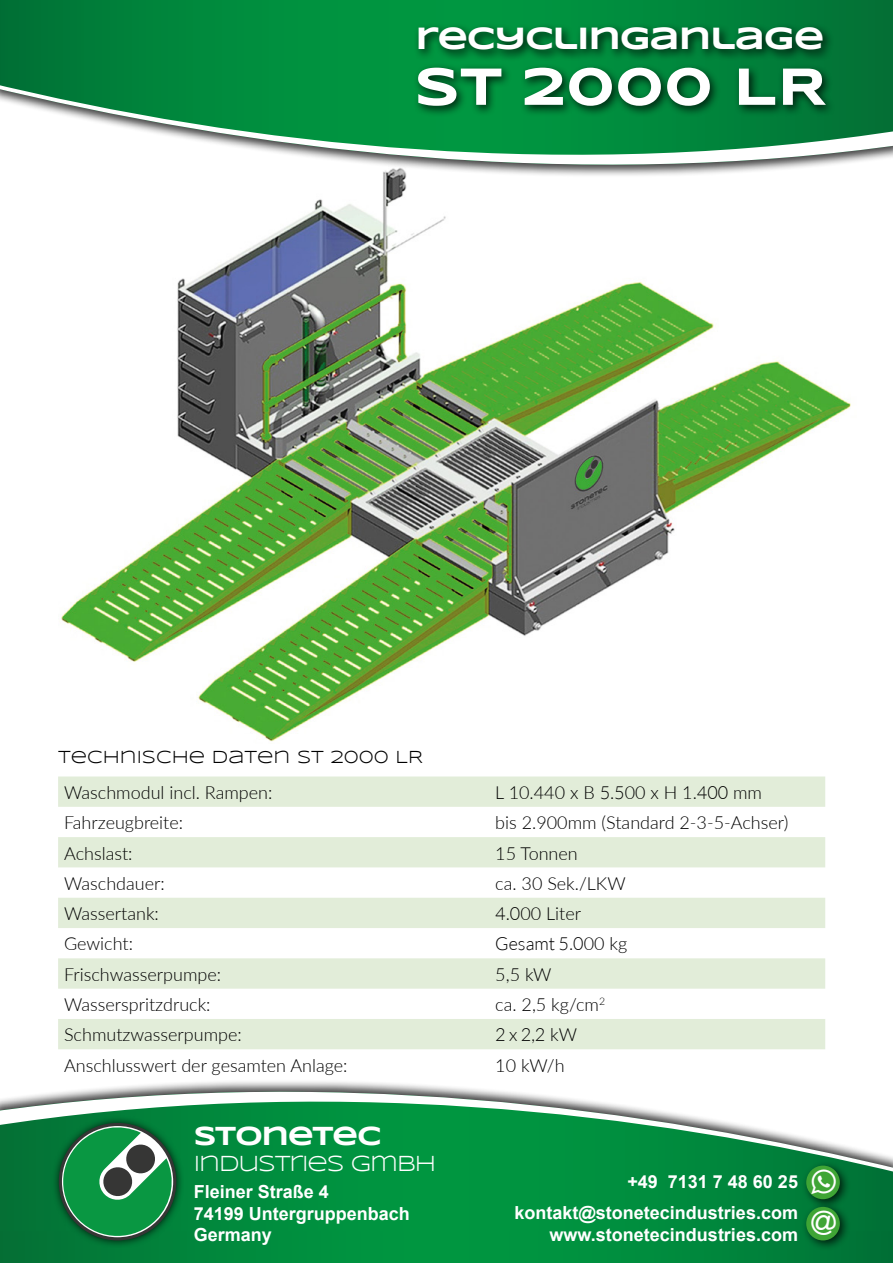
<style>
.page{position:relative;width:893px;height:1263px;background:#fff}
.page>*{position:absolute;margin:0;border:0;box-sizing:border-box;transform-origin:0 0}
.t1{font:700 54px "Syncopate";color:#fff}
.t2{font:700 31.8px "Syncopate";letter-spacing:-.04em;color:#fff}
.t3{font:700 27px "Syncopate";letter-spacing:-.05em;color:#fff}
.t4{font:22.5px "Syncopate";letter-spacing:-.05em;color:#fff}
.t5{font:300 18px "Lato";color:#000}
.t6{font:700 18px/21.6px "Arial";color:#fff}
.t7{font:18px "Syncopate";color:#000}
</style>
<div class="page">
<div style="left:0;top:1079px;width:893px;height:184px;background:#000;opacity:.75"></div>
<svg style="left:0;top:1175px;width:893px;height:56px;background:#008a3d"></svg>
<svg style="left:0;top:1092px;width:893px;height:83px"></svg>
<svg style="left:0;top:1231px;width:893px;height:32px;background:#00883c"></svg>
<img style="left:61px;top:177px;width:790px;height:565px">
<svg style="left:58px;top:776px;width:767px;height:273px;fill:#e2edd9"></svg>
<svg style="left:51px;top:1115px;width:133px;height:133px;background:#047938"></svg>
<svg style="left:59px;top:1123px;width:117px;height:117px;background:#2a8b52"></svg>
<div style="left:59px;top:1123px;width:117px;height:117px;border:3px solid #363635;border-radius:50%"></div>
<div style="left:0;top:0;width:893px;height:177px;background:#000;opacity:.75"></div>
<svg style="left:0;top:48px;width:893px;height:33px;background:#00843b"></svg>
<svg style="left:0;top:81px;width:893px;height:84px"></svg>
<svg style="left:0;top:0;width:893px;height:48px;background:#00863b"></svg>
<div style="left:801px;top:1161px;width:50px;height:49px;background:#000;opacity:.75"></div>
<div style="left:806px;top:1165px;width:34px;height:34px;background:#3fa535;border-radius:50%"></div>
<div style="left:801px;top:1202px;width:50px;height:49px;background:#000;opacity:.75"></div>
<div style="left:806px;top:1207px;width:34px;height:33px;background:#3fa535;border-radius:50%"></div>
<div style="left:413px;top:22px;width:421px;height:39px;background:#000;opacity:.75"></div>
<div style="left:413px;top:62px;width:422px;height:55px;background:#000;opacity:.75"></div>
<h2 class="t2" style="left:415px;top:19px;width:411px">RECYCLINGANLAGE</h2>
<h1 class="t1" style="left:414px;top:53px;width:414px">ST 2000 LR</h1>
<p class="t7" style="left:58px;top:747px;width:367px">TECHNISCHE DATEN ST 2000 LR</p>
<p class="t5" style="left:64px;top:780px;width:210px">Waschmodul incl. Rampen:</p>
<p class="t5" style="left:495px;top:780px;width:268px">L 10.440 x B 5.500 x H 1.400 mm</p>
<p class="t5" style="left:64px;top:810px;width:121px">Fahrzeugbreite:</p>
<p class="t5" style="left:495px;top:810px;width:295px">bis 2.900mm (Standard 2-3-5-Achser)</p>
<p class="t5" style="left:64px;top:840px;width:70px">Achslast:</p>
<p class="t5" style="left:495px;top:840px;width:84px">15 Tonnen</p>
<p class="t5" style="left:64px;top:871px;width:102px">Waschdauer:</p>
<p class="t5" style="left:495px;top:871px;width:132px">ca. 30 Sek./LKW</p>
<p class="t5" style="left:64px;top:901px;width:96px">Wassertank:</p>
<p class="t5" style="left:495px;top:904px;width:87px">4.000 Liter</p>
<p class="t5" style="left:64px;top:931px;width:70px">Gewicht:</p>
<p class="t5" style="left:495px;top:934px;width:133px">Gesamt 5.000 kg</p>
<p class="t5" style="left:64px;top:962px;width:159px">Frischwasserpumpe:</p>
<p class="t5" style="left:495px;top:962px;width:58px">5,5 kW</p>
<p class="t5" style="left:64px;top:992px;width:148px">Wasserspritzdruck:</p>
<p class="t5" style="left:495px;top:992px;width:111px">ca. 2,5 kg/cm<sup>2</sup></p>
<p class="t5" style="left:64px;top:1022px;width:179px">Schmutzwasserpumpe:</p>
<p class="t5" style="left:495px;top:1025px;width:83px">2 x 2,2 kW</p>
<p class="t5" style="left:64px;top:1053px;width:285px">Anschlusswert der gesamten Anlage:</p>
<p class="t5" style="left:495px;top:1053px;width:71px">10 kW/h</p>
<h3 class="t3" style="left:194px;top:1119px;width:189px">STONETEC</h3>
<p class="t4" style="left:194px;top:1150px;width:244px">INDUSTRIES GMBH</p>
<p class="t6" style="left:194px;top:1181px;width:218px">Fleiner Straße 4<br>74199 Untergruppenbach<br>Germany</p>
<p class="t6" style="left:514px;top:1166px;width:285px;line-height:31.5px;text-align:right">+49 7131 7 48 60 25 kontakt@stonetecindustries.com</p>
<p class="t6" style="left:550px;top:1224px;width:250px">www.stonetecindustries.com</p>
</div>
